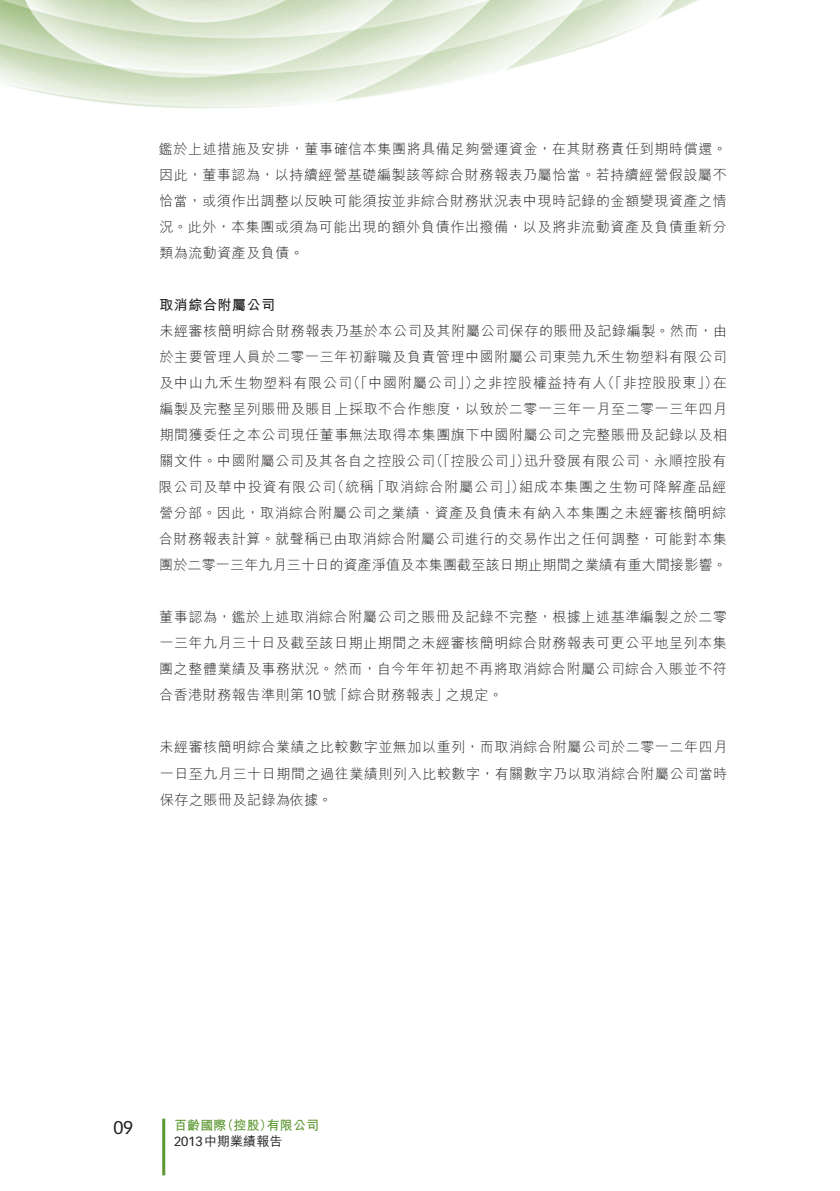
<style>
.page{position:relative;width:840px;height:1191px;background:#fff}
.page>*{position:absolute;margin:0;border:0;box-sizing:border-box;transform-origin:0 0}
.t1{font:18px "Vectora LT Std";color:#231f20}
.t2{font:300 14px/26px "M Hei HK";letter-spacing:.04em;color:#231f20;text-align:justify}
.t3{font:300 14px "M Hei HK";letter-spacing:.06em;color:#231f20}
.t4{font:300 14px "M Hei HK";letter-spacing:.065em;color:#231f20}
.t5{font:700 14px "M Hei HK";letter-spacing:.04em;color:#231f20}
.t6{font:500 13px/16px "M Hei HK";letter-spacing:.005em;color:#231f20}
.t7{font:700 13px "M Hei HK";letter-spacing:.005em;color:#5c9731}
.s1{font-family:"Vectora LT Std"}
.s2{font-weight:700;color:#5c9731}
.s3{font-family:"Vectora LT Std";font-weight:400}
</style>
<div class="page">
<img style="left:0;top:0;width:698px;height:1176px">
<hr style="left:162px;top:1118px;width:3px;height:57px;background:#5c9731">
<p class="t2" style="left:159px;top:136px;width:569px">鑑於上述措施及安排，董事確信本集團將具備足夠營運資金，在其財務責任到期時償還。因此，董事認為，以持續經營基礎編製該等綜合財務報表乃屬恰當。若持續經營假設屬不恰當，或須作出調整以反映可能須按並非綜合財務狀況表中現時記錄的金額變現資產之情況。此外，本集團或須為可能出現的額外負債作出撥備，以及將非流動資產及負債重新分類為流動資產及負債。</p>
<p class="t5" style="left:159px;top:295px;width:117px">取消綜合附屬公司</p>
<p class="t2" style="left:159px;top:318px;width:569px;text-align:right">未經審核簡明綜合財務報表乃基於本公司及其附屬公司保存的賬冊及記錄編製。然而，由於主要管理人員於二零一三年初辭職及負責管理中國附屬公司東莞九禾生物塑料有限公司在</p>
<p class="t2" style="left:346px;top:370px;width:134px">（「中國附屬公司」）</p>
<p class="t2" style="left:600px;top:370px;width:119px">（「非控股股東」）</p>
<p class="t4" style="left:159px;top:376px;width:194px">及中山九禾生物塑料有限公司</p>
<p class="t2" style="left:159px;top:396px;width:569px">編製及完整呈列賬冊及賬目上採取不合作態度，以致於二零一三年一月至二零一三年四月</p>
<p class="t2" style="left:160px;top:422px;width:568px">期間獲委任之本公司現任董事無法取得本集團旗下中國附屬公司之完整賬冊及記錄以及相</p>
<p class="t2" style="left:524px;top:448px;width:203px">迅升發展有限公司、永順控股有</p>
<p class="t4" style="left:473px;top:376px;width:135px">之非控股權益持有人</p>
<p class="t2" style="left:429px;top:448px;width:102px">（「控股公司」）</p>
<p class="t2" style="left:159px;top:448px;width:277px">關文件。中國附屬公司及其各自之控股公司</p>
<p class="t2" style="left:330px;top:474px;width:45px">（統稱</p>
<p class="t3" style="left:370px;top:480px;width:156px">「取消綜合附屬公司」）</p>
<p class="t3" style="left:519px;top:480px;width:208px">組成本集團之生物可降解產品經</p>
<p class="t2" style="left:159px;top:474px;width:569px;text-align:left">限公司及華中投資有限公司<br>營分部。因此，取消綜合附屬公司之業績、資產及負債未有納入本集團之未經審核簡明綜合財務報表計算。就聲稱已由取消綜合附屬公司進行的交易作出之任何調整，可能對本集團於二零一三年九月三十日的資產淨值及本集團截至該日期止期間之業績有重大間接影響。</p>
<p class="t2" style="left:159px;top:604px;width:569px">董事認為，鑑於上述取消綜合附屬公司之賬冊及記錄不完整，根據上述基準編製之於二零</p>
<p class="t2" style="left:159px;top:630px;width:568px">一三年九月三十日及截至該日期止期間之未經審核簡明綜合財務報表可更公平地呈列本集</p>
<p class="t2" style="left:159px;top:656px;width:569px">團之整體業績及事務狀況。然而，自今年年初起不再將取消綜合附屬公司綜合入賬並不符</p>
<p class="t2" style="left:445px;top:682px;width:59px">之規定。</p>
<p class="t2" style="left:159px;top:682px;width:179px">合香港財務報告準則第<span class="s1">10</span>號</p>
<p class="t2" style="left:159px;top:734px;width:569px">未經審核簡明綜合業績之比較數字並無加以重列，而取消綜合附屬公司於二零一二年四月一日至九月三十日期間之過往業績則列入比較數字，有關數字乃以取消綜合附屬公司當時保存之賬冊及記錄為依據。</p>
<p class="t2" style="left:333px;top:682px;width:116px">「綜合財務報表」</p>
<p class="t1" style="left:113px;top:1116px;width:21px">09</p>
<p class="t7" style="left:221px;top:1116px;width:53px">（控股）</p>
<p class="t6" style="left:174px;top:1116px;width:110px"><span class="s2">百齡國際<br></span><span class="s3">2013</span>中期業績報告</p>
<p class="t7" style="left:267px;top:1116px;width:54px">有限公司</p>
</div>
